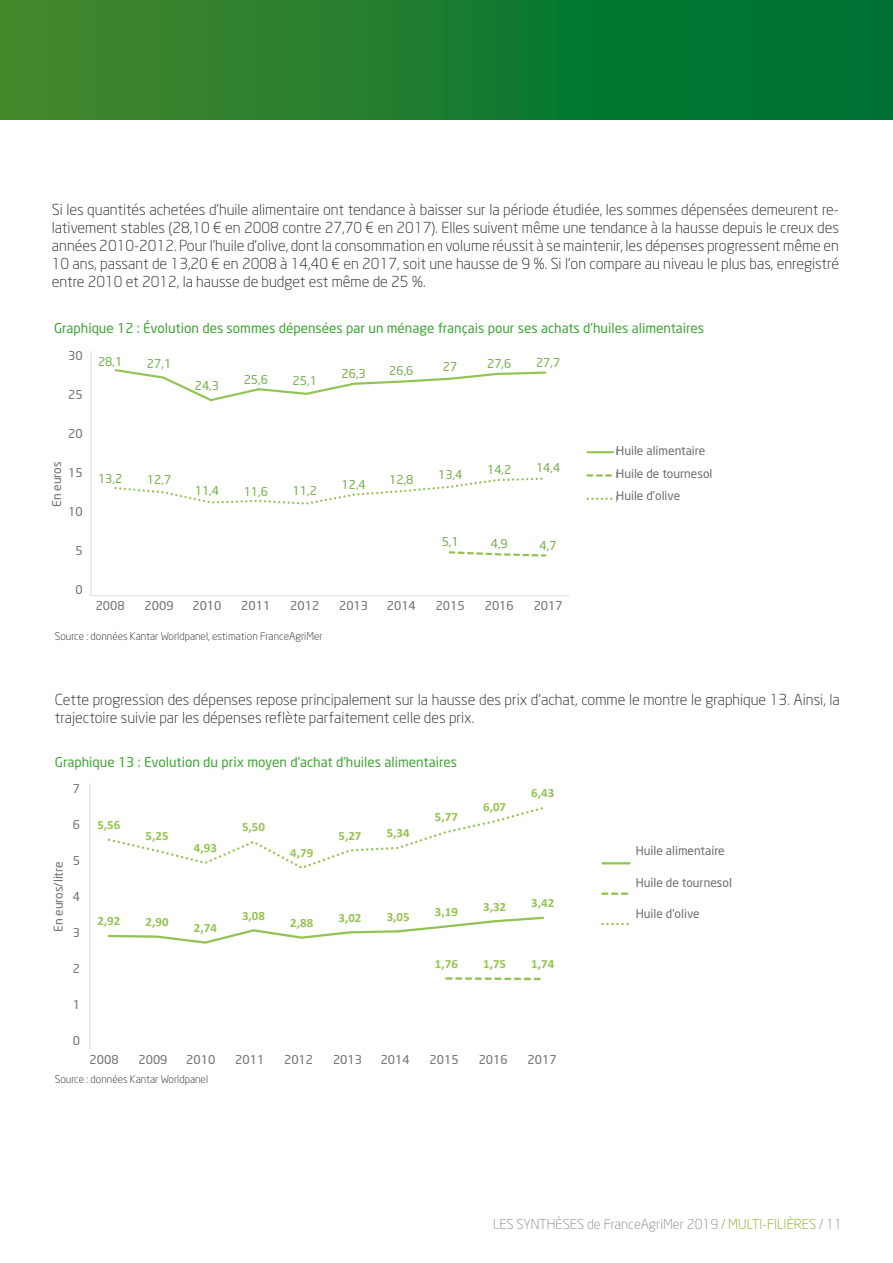
<style>
.page{position:relative;width:893px;height:1263px;background:#fff}
.page>*{position:absolute;margin:0;border:0;box-sizing:border-box;transform-origin:0 0}
.TEXTE{font:300 15px/18px "Neo Sans";color:#1d1d1b}
.titregraphique{font:13.5px "Neo Sans";color:#3fa535}
.t1{font:300 13.5px "Neo Sans";color:#878787}
.t2{font:700 12.6px "Calibri";letter-spacing:.005em;color:#93c353}
.t3{font:12.6px "Calibri";color:#5b5a5a}
.t4{font:12.15px "Calibri";letter-spacing:.005em;color:#5b5a5a}
.t5{font:12px "Neo Sans";color:#6d6d6c}
.t6{font:12px "Neo Sans";color:#71ae48}
.t7{font:11.1px "Calibri";letter-spacing:-.005em;color:#5b5a5a}
.t8{font:10.65px "Calibri";letter-spacing:-.005em;color:#5b5a5a}
.t9{font:300 10.5px "Neo Sans";color:#1d1d1b}
.t10{font:10.05px "Calibri";color:#5b5a5a}
.s1{font-family:"Neo Sans";font-size:12px;color:#6d6d6c}
.s2{color:#80a61b}
</style>
<div class="page">
<div style="left:0;top:0;width:893px;height:120px;background:linear-gradient(to right,#45882c,#007033)"></div>
<svg style="left:114px;top:369px;width:501px;height:188px"></svg>
<hr style="left:91px;top:351px;width:1px;height:244px;background:#ddd">
<hr style="left:91px;top:595px;width:478px;height:1px;background:#ddd">
<svg style="left:107px;top:807px;width:524px;height:174px"></svg>
<hr style="left:89px;top:783px;width:1px;height:267px;background:#d8d8d8">
<p class="TEXTE" style="left:52px;top:201px;width:789px;text-align:justify">Si les quantités achetées d’huile alimentaire ont tendance à baisser sur la période étudiée, les sommes dépensées demeurent re&shy;lativement stables (28,10 € en 2008 contre 27,70 € en 2017). Elles suivent même une tendance à la hausse depuis le creux des années 2010-2012. Pour l’huile d’olive, dont la consommation en volume réussit à se maintenir, les dépenses progressent même en 10 ans, passant de 13,20 € en 2008 à 14,40 € en 2017, soit une hausse de 9 %. Si l’on compare au niveau le plus bas, enregistré entre 2010 et 2012, la hausse de budget est même de 25 %.</p>
<p class="titregraphique" style="left:54px;top:320px;width:652px">Graphique 12 : Évolution des sommes dépensées par un ménage français pour ses achats d’huiles alimentaires</p>
<p class="t4" style="left:59px;top:346px;width:23px">30,0</p>
<p class="t5" style="left:68px;top:348px;width:16px">30</p>
<p class="t5" style="left:68px;top:387px;width:16px">25</p>
<p class="t5" style="left:68px;top:426px;width:16px">20</p>
<p class="t5" style="left:68px;top:465px;width:16px">15</p>
<p class="t5" style="left:68px;top:504px;width:16px">10</p>
<p class="t5" style="left:75px;top:543px;width:9px">5</p>
<p class="t5" style="left:75px;top:582px;width:9px">0</p>
<p class="t4" style="left:59px;top:386px;width:23px">25,0</p>
<p class="t4" style="left:59px;top:426px;width:23px">20,0</p>
<p class="t5" style="left:50px;top:507px;width:47px;rotate:-90deg">En euros</p>
<p class="t4" style="left:59px;top:466px;width:23px">15,0</p>
<p class="t4" style="left:59px;top:505px;width:23px">10,0</p>
<p class="t6" style="left:98px;top:355px;width:26px">28,1</p>
<p class="t6" style="left:487px;top:356px;width:26px">27,6</p>
<p class="t6" style="left:536px;top:355px;width:26px">27,7</p>
<p class="t6" style="left:147px;top:356px;width:26px">27,1</p>
<p class="t6" style="left:443px;top:359px;width:16px">27</p>
<p class="t6" style="left:341px;top:366px;width:26px">26,3</p>
<p class="t6" style="left:389px;top:363px;width:26px">26,6</p>
<p class="t6" style="left:244px;top:372px;width:26px">25,6</p>
<p class="t6" style="left:293px;top:373px;width:26px">25,1</p>
<p class="t6" style="left:195px;top:378px;width:26px">24,3</p>
<p class="t6" style="left:98px;top:471px;width:26px">13,2</p>
<p class="t6" style="left:438px;top:467px;width:26px">13,4</p>
<p class="t6" style="left:389px;top:472px;width:26px">12,8</p>
<p class="t6" style="left:147px;top:472px;width:26px">12,7</p>
<p class="t6" style="left:341px;top:477px;width:26px">12,4</p>
<p class="t6" style="left:195px;top:483px;width:26px">11,4</p>
<p class="t6" style="left:244px;top:484px;width:26px">11,6</p>
<p class="t6" style="left:293px;top:483px;width:26px">11,2</p>
<p class="t6" style="left:442px;top:534px;width:19px">5,1</p>
<p class="t6" style="left:487px;top:462px;width:26px">14,2</p>
<p class="t6" style="left:536px;top:460px;width:26px">14,4</p>
<p class="t6" style="left:491px;top:536px;width:19px">4,9</p>
<p class="t6" style="left:540px;top:538px;width:19px">4,7</p>
<p class="t5" style="left:96px;top:598px;width:31px">2008</p>
<p class="t5" style="left:145px;top:598px;width:31px">2009</p>
<p class="t5" style="left:192px;top:598px;width:31px">2010</p>
<p class="t5" style="left:241px;top:598px;width:31px">2011</p>
<p class="t5" style="left:290px;top:598px;width:31px">2012</p>
<p class="t5" style="left:339px;top:598px;width:31px">2013</p>
<p class="t5" style="left:387px;top:598px;width:31px">2014</p>
<p class="t5" style="left:436px;top:598px;width:31px">2015</p>
<p class="t5" style="left:485px;top:598px;width:31px">2016</p>
<p class="t5" style="left:534px;top:598px;width:31px">2017</p>
<p class="t8" style="left:105px;top:599px;width:23px">2008</p>
<p class="t8" style="left:152px;top:599px;width:23px">2009</p>
<p class="t8" style="left:200px;top:599px;width:23px">2010</p>
<p class="t8" style="left:248px;top:599px;width:23px">2011</p>
<p class="t8" style="left:296px;top:599px;width:23px">2012</p>
<p class="t8" style="left:343px;top:599px;width:23px">2013</p>
<p class="t8" style="left:391px;top:599px;width:23px">2014</p>
<p class="t8" style="left:439px;top:599px;width:23px">2015</p>
<p class="t8" style="left:487px;top:599px;width:23px">2016</p>
<p class="t8" style="left:534px;top:599px;width:23px">2017</p>
<p class="t9" style="left:55px;top:630px;width:269px">Source : données Kantar Worldpanel, estimation FranceAgriMer</p>
<p class="t5" style="left:616px;top:444px;width:91px">Huile alimentaire</p>
<p class="t5" style="left:616px;top:466px;width:98px">Huile de tournesol</p>
<p class="t5" style="left:616px;top:489px;width:66px">Huile d’olive</p>
<p class="t10" style="left:616px;top:445px;width:85px">HUILE ALIMENTAIRE</p>
<p class="t10" style="left:616px;top:469px;width:92px">HUILE DE TOURNESOL</p>
<p class="t10" style="left:616px;top:492px;width:61px">HUILE D'OLIVE</p>
<p class="TEXTE" style="left:55px;top:690px;width:786px">Cette progression des dépenses repose principalement sur la hausse des prix d’achat, comme le montre le graphique 13. Ainsi, la trajectoire suivie par les dépenses reflète parfaitement celle des prix.</p>
<p class="titregraphique" style="left:55px;top:754px;width:404px">Graphique 13 : Evolution du prix moyen d’achat d’huiles alimentaires</p>
<p class="t5" style="left:73px;top:781px;width:9px">7</p>
<p class="t5" style="left:73px;top:817px;width:9px">6</p>
<p class="t3" style="left:50px;top:852px;width:31px">5,00<sub>5</sub></p>
<p class="t5" style="left:51px;top:932px;width:72px;rotate:-90deg">En euros/litre</p>
<p class="t3" style="left:50px;top:888px;width:31px">4,00<span class="s1">4</span></p>
<p class="t3" style="left:50px;top:924px;width:31px">3,00<span class="s1">3</span></p>
<p class="t2" style="left:97px;top:817px;width:25px">5,56</p>
<p class="t2" style="left:146px;top:828px;width:25px">5,25</p>
<p class="t2" style="left:97px;top:913px;width:25px">2,92</p>
<p class="t2" style="left:146px;top:914px;width:25px">2,90</p>
<p class="t2" style="left:194px;top:840px;width:25px">4,93</p>
<p class="t2" style="left:194px;top:920px;width:25px">2,74</p>
<p class="t2" style="left:242px;top:819px;width:25px">5,50</p>
<p class="t2" style="left:242px;top:907px;width:25px">3,08</p>
<p class="t2" style="left:290px;top:845px;width:25px">4,79</p>
<p class="t2" style="left:290px;top:915px;width:25px">2,88</p>
<p class="t2" style="left:338px;top:827px;width:25px">5,27</p>
<p class="t2" style="left:387px;top:825px;width:25px">5,34</p>
<p class="t2" style="left:435px;top:809px;width:25px">5,77</p>
<p class="t2" style="left:338px;top:909px;width:25px">3,02</p>
<p class="t2" style="left:387px;top:908px;width:25px">3,05</p>
<p class="t2" style="left:435px;top:903px;width:25px">3,19</p>
<p class="t2" style="left:483px;top:798px;width:25px">6,07</p>
<p class="t2" style="left:531px;top:785px;width:25px">6,43</p>
<p class="t2" style="left:483px;top:898px;width:25px">3,32</p>
<p class="t2" style="left:531px;top:895px;width:25px">3,42</p>
<p class="t2" style="left:435px;top:955px;width:25px">1,76</p>
<p class="t2" style="left:483px;top:956px;width:25px">1,75</p>
<p class="t2" style="left:531px;top:956px;width:25px">1,74</p>
<p class="t7" style="left:98px;top:1049px;width:24px">2008</p>
<p class="t7" style="left:146px;top:1049px;width:24px">2009</p>
<p class="t7" style="left:194px;top:1049px;width:24px">2010</p>
<p class="t7" style="left:242px;top:1049px;width:24px">2011</p>
<p class="t7" style="left:290px;top:1049px;width:24px">2012</p>
<p class="t7" style="left:339px;top:1049px;width:24px">2013</p>
<p class="t7" style="left:387px;top:1049px;width:24px">2014</p>
<p class="t7" style="left:435px;top:1049px;width:24px">2015</p>
<p class="t7" style="left:483px;top:1049px;width:24px">2016</p>
<p class="t7" style="left:531px;top:1049px;width:24px">2017</p>
<p class="t5" style="left:90px;top:1052px;width:31px">2008</p>
<p class="t5" style="left:138px;top:1052px;width:31px">2009</p>
<p class="t5" style="left:186px;top:1052px;width:31px">2010</p>
<p class="t5" style="left:235px;top:1052px;width:31px">2011</p>
<p class="t5" style="left:284px;top:1052px;width:31px">2012</p>
<p class="t5" style="left:333px;top:1052px;width:31px">2013</p>
<p class="t5" style="left:381px;top:1052px;width:31px">2014</p>
<p class="t5" style="left:430px;top:1052px;width:31px">2015</p>
<p class="t5" style="left:479px;top:1052px;width:31px">2016</p>
<p class="t5" style="left:528px;top:1052px;width:31px">2017</p>
<p class="t9" style="left:55px;top:1073px;width:155px">Source : données Kantar Worldpanel</p>
<p class="t5" style="left:636px;top:844px;width:91px">Huile alimentaire</p>
<p class="t5" style="left:636px;top:875px;width:98px">Huile de tournesol</p>
<p class="t5" style="left:636px;top:907px;width:66px">Huile d’olive</p>
<p class="t1" style="left:493px;top:1216px;width:350px">LES SYNTHÈSES de FranceAgriMer 2019 <span class="s2">/ MULTI-FILIÈRES</span> / 11</p>
</div>
